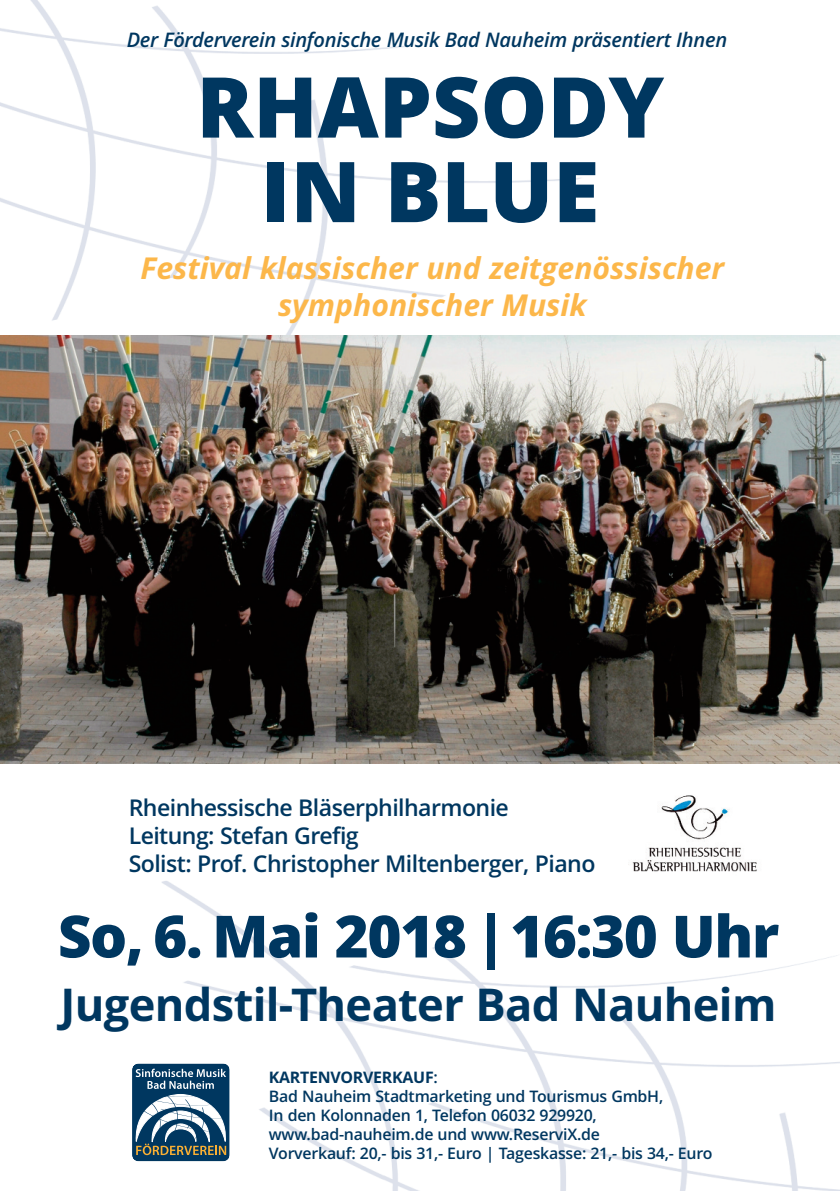
<style>
.page{position:relative;width:840px;height:1191px;background:#fff}
.page>*{position:absolute;margin:0;border:0;box-sizing:border-box;transform-origin:0 0}
.t1{font:800 84px/84.6px "Open Sans";color:#003760;text-align:center}
.t2{font:800 58.2px "Open Sans";letter-spacing:-.025em;color:#003760}
.t3{font:700 45.2px "Open Sans";letter-spacing:-.015em;color:#003760}
.t4{font:italic 700 30.2px/36.4px "Open Sans";color:#fcb74a;text-align:center}
.t5{font:600 23.2px/27.8px "Open Sans";letter-spacing:-.025em;color:#003760}
.t6{font:italic 600 20px "Open Sans";letter-spacing:-.015em;color:#003760}
.t7{font:600 15.8px/19.2px "Open Sans";letter-spacing:-.015em;color:#003760}
.s1{font-weight:700}
</style>
<div class="page">
<img style="left:0;top:0;width:600px;height:336px">
<img style="left:161px;top:881px;width:678px;height:310px">
<img style="left:0;top:336px;width:839px;height:427px">
<img style="left:628px;top:795px;width:129px;height:77px">
<svg style="left:132px;top:1060px;width:101px;height:104px"></svg>
<p class="t6" style="left:127px;top:28px;width:601px">Der Förderverein sinfonische Musik Bad Nauheim präsentiert Ihnen</p>
<h1 class="t1" style="left:196px;top:66px;width:469px">RHAPSODY<br>IN BLUE</h1>
<h3 class="t4" style="left:140px;top:251px;width:585px">Festival klassischer und zeitgenössischer symphonischer Musik</h3>
<h3 class="t5" style="left:129px;top:794px;width:468px">Rheinhessische Bläserphilharmonie<br>Leitung: Stefan Grefig<br>Solist: Prof. Christopher Miltenberger, Piano</h3>
<h2 class="t2" style="left:58px;top:903px;width:722px">So, 6. Mai 2018 |16:30 Uhr</h2>
<h3 class="t3" style="left:61px;top:979px;width:717px">Jugendstil-Theater Bad Nauheim</h3>
<p class="t7" style="left:269px;top:1067px;width:445px"><span class="s1">KARTENVORVERKAUF</span>:<br>Bad Nauheim Stadtmarketing und Tourismus GmbH,<br>In den Kolonnaden 1, Telefon 06032 929920, www.bad-nauheim.de und www.ReserviX.de<br>Vorverkauf: 20,- bis 31,- Euro | Tageskasse: 21,- bis 34,- Euro</p>
</div>
